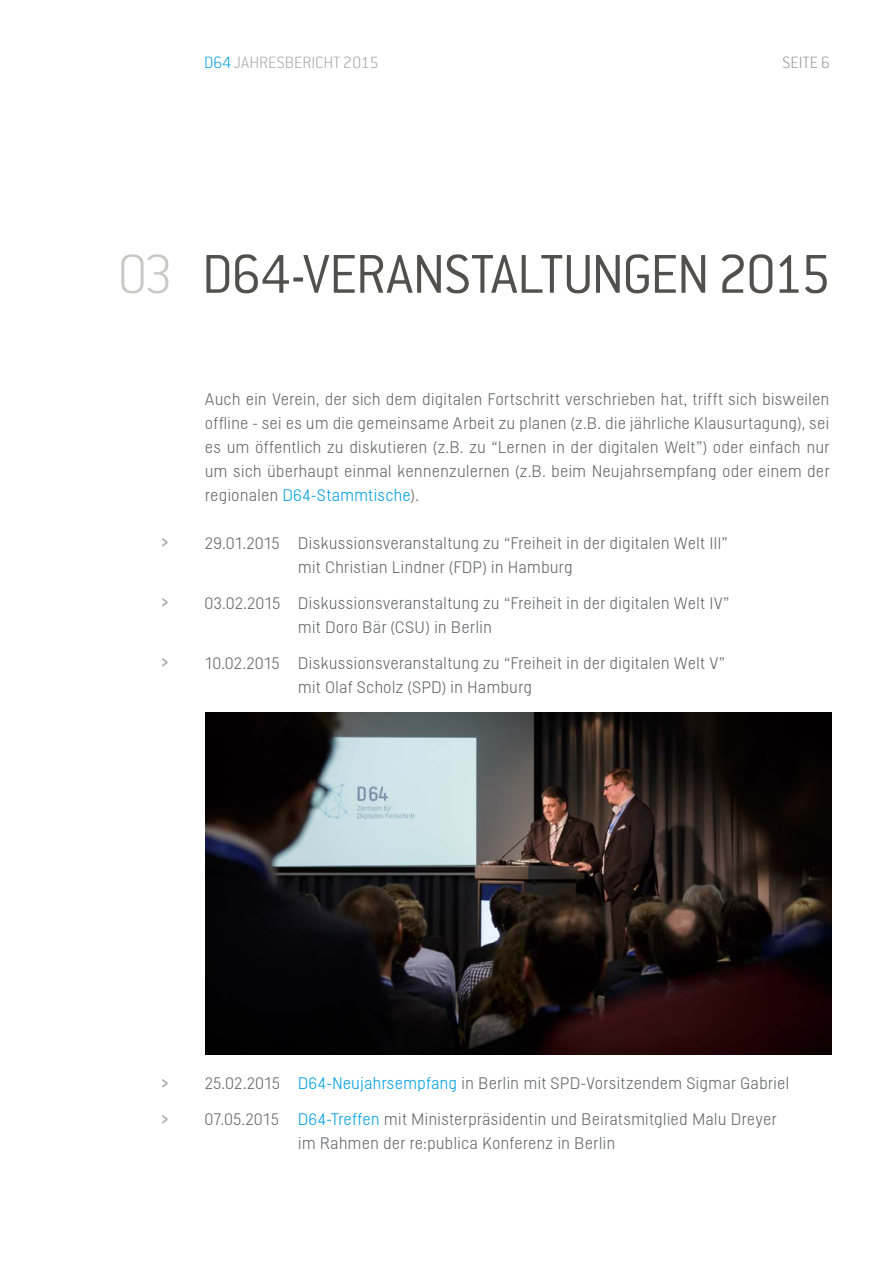
<style>
.page{position:relative;width:893px;height:1263px;background:#fff}
.page>*{position:absolute;margin:0;border:0;box-sizing:border-box;transform-origin:0 0}
.t1{font:300 60px "Conduit ITC";letter-spacing:-.035em;color:#51504f}
.t2{font:200 60px "Conduit ITC";color:#cac9c8}
.t3{font:500 24px/35.7px "Conduit ITC";color:#aaa}
.t4{font:200 18px "Conduit ITC";letter-spacing:-.005em;color:#a7a5a5}
.t5{font:200 18px "Conduit ITC";letter-spacing:.005em;color:#969696}
.t6{font:300 16.5px/24px "Helsinki";color:#646567}
.s1{color:#039ce2}
.s2{color:#009fe3}
</style>
<div class="page">
<img style="left:206px;top:713px;width:625px;height:341px">
<p class="t4" style="left:204px;top:51px;width:176px"><span class="s1">D64</span> JAHRESBERICHT 2015</p>
<p class="t5" style="left:782px;top:51px;width:49px">SEITE 6</p>
<h1 class="t2" style="left:117px;top:238px;width:59px">03</h1>
<h1 class="t1" style="left:202px;top:238px;width:630px">D64-VERANSTALTUNGEN 2015</h1>
<h2 class="t3" style="left:161px;top:523px;width:10px">›</h2>
<h2 class="t3" style="left:161px;top:583px;width:10px">›</h2>
<h2 class="t3" style="left:161px;top:643px;width:10px">›</h2>
<p class="t6" style="left:205px;top:387px;width:626px;text-align:justify">Auch ein Verein, der sich dem digitalen Fortschritt verschrieben hat, trifft sich bisweilen offline - sei es um die gemeinsame Arbeit zu planen (z.B. die jährliche Klausurtagung), sei es um öffentlich zu diskutieren (z.B. zu “Lernen in der digitalen Welt”) oder einfach nur um sich überhaupt einmal kennenzulernen (z.B. beim Neujahrsempfang oder einem der regionalen <span class="s2">D64-Stammtische</span>).</p>
<p class="t6" style="left:298px;top:531px;width:431px;text-indent:-93px">29.01.2015 Diskussionsveranstaltung zu “Freiheit in der digitalen Welt III” mit Christian Lindner (FDP) in Hamburg</p>
<p class="t6" style="left:298px;top:591px;width:433px;text-indent:-93px">03.02.2015 Diskussionsveranstaltung zu “Freiheit in der digitalen Welt IV” mit Doro Bär (CSU) in Berlin</p>
<p class="t6" style="left:298px;top:651px;width:429px;text-indent:-93px">10.02.2015 Diskussionsveranstaltung zu “Freiheit in der digitalen Welt V” mit Olaf Scholz (SPD) in Hamburg</p>
<h2 class="t3" style="left:161px;top:1064px;width:10px">› ›</h2>
<p class="t6" style="left:205px;top:1065px;width:586px;line-height:36px">25.02.2015 <span class="s2">D64-Neujahrsempfang</span> in Berlin mit SPD-Vorsitzendem Sigmar Gabriel<br>07.05.2015 <span class="s2">D64-Treffen</span> mit Ministerpräsidentin und Beiratsmitglied Malu Dreyer</p>
<p class="t6" style="left:298px;top:1131px;width:319px">im Rahmen der re:publica Konferenz in Berlin</p>
</div>
